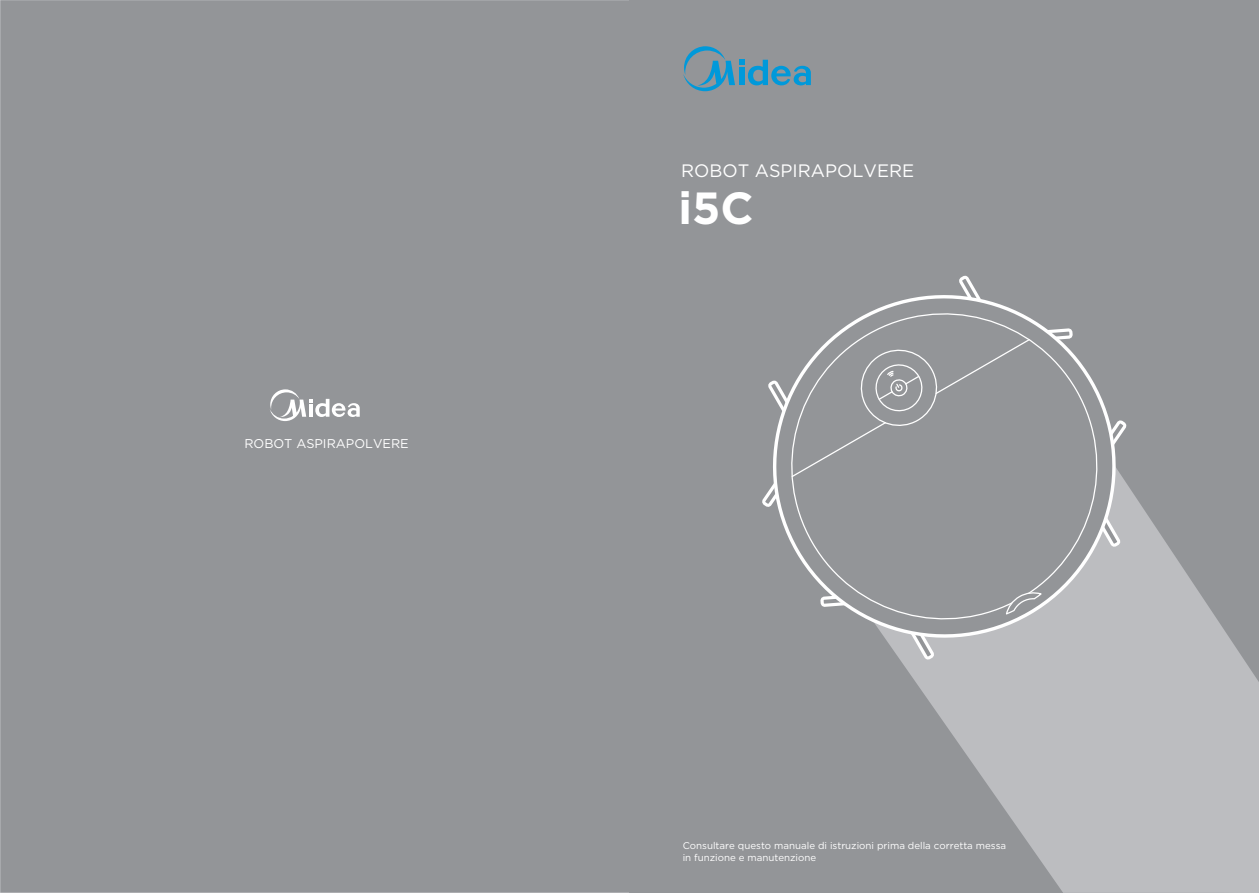
<style>
.page{position:relative;width:1259px;height:893px;background:#fff}
.page>*{position:absolute;margin:0;border:0;box-sizing:border-box;transform-origin:0 0}
.t1{font:700 45px "Gotham";color:#fff}
.t2{font:18px "Gotham";color:#fff}
.t3{font:12.75px "Gotham";color:#fff}
.t4{font:9.75px/11.7px "Gotham";color:#fff}
</style>
<div class="page">
<div style="left:0;top:0;width:629px;height:893px;background:#939598"></div>
<div style="left:629px;top:0;width:630px;height:893px;background:#939598"></div>
<svg style="left:977px;top:507px;width:282px;height:386px;fill:#bcbdc0"></svg>
<svg style="left:959px;top:275px;width:183px;height:390px"></svg>
<svg style="left:843px;top:292px;width:277px;height:350px"></svg>
<svg style="left:762px;top:328px;width:314px;height:442px"></svg>
<svg style="left:683px;top:46px;width:128px;height:45px"></svg>
<svg style="left:270px;top:389px;width:90px;height:32px"></svg>
<h3 class="t3" style="left:244px;top:437px;width:166px">ROBOT ASPIRAPOLVERE</h3>
<h2 class="t2" style="left:681px;top:161px;width:235px">ROBOT ASPIRAPOLVERE</h2>
<h1 class="t1" style="left:678px;top:179px;width:77px">i5C</h1>
<p class="t4" style="left:683px;top:840px;width:325px">Consultare questo manuale di istruzioni prima della corretta messa in funzione e manutenzione</p>
</div>
